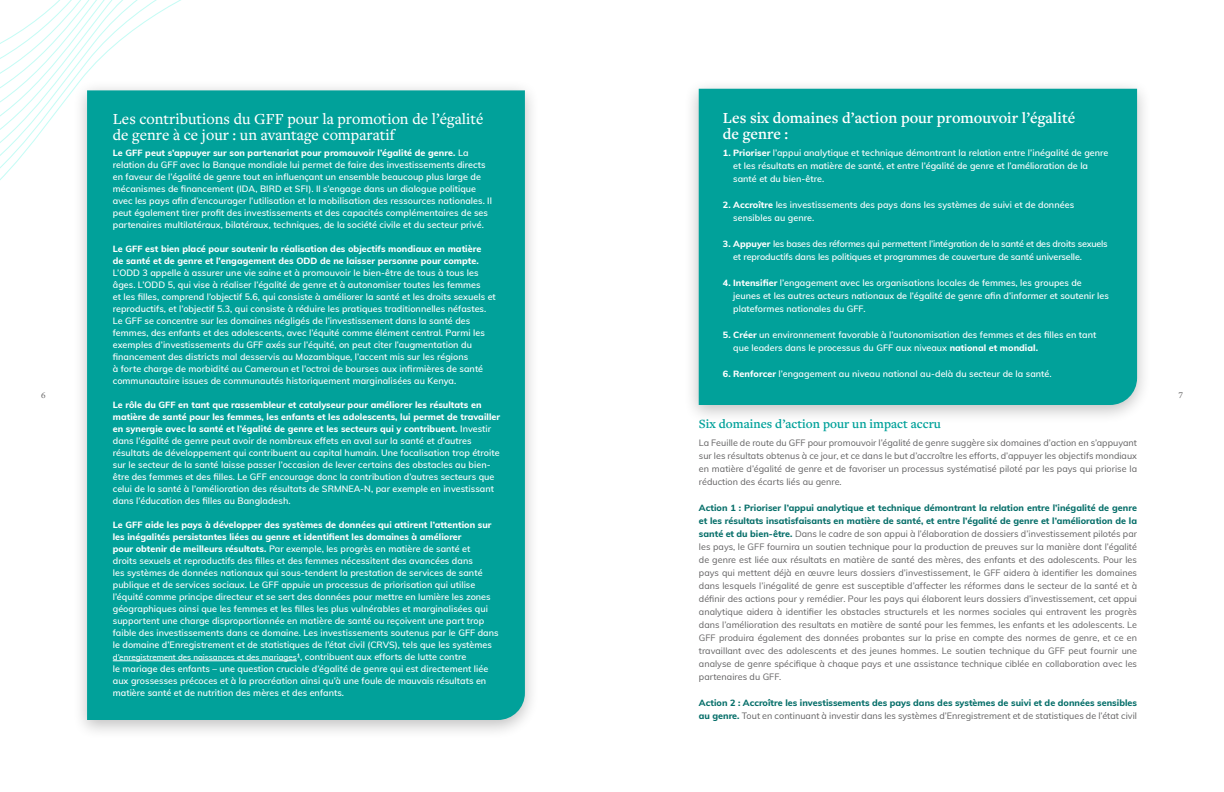
<style>
.page{position:relative;width:1224px;height:792px;background:#fff}
.page>*{position:absolute;margin:0;border:0;box-sizing:border-box;transform-origin:0 0}
.t1{font:500 16px/16px "Freight Text Pro";color:#fff}
.t2{font:600 16px/16px "Freight Text Pro";color:#fff}
.t3{font:600 13px "Freight Text Pro";color:#01a19a}
.t4{font:600 9px/12px "Muli";letter-spacing:.005em;color:#fff}
.t5{font:9px/13px "Muli";letter-spacing:.005em;color:#616061;text-align:justify}
.t6{font:800 9px/13px "Muli";letter-spacing:.005em;color:#076f6a}
.t7{font:600 9px/13px "Muli";letter-spacing:-.02em;color:#fff}
.t8{font:800 9px/12px "Muli";letter-spacing:.005em;color:#fff}
.t9{font:500 9px "Freight Text Pro";color:#616061}
.t10{font:600 8px "Muli";color:#fff}
.s1{font-weight:800}
.s2{font-size:9px}
.s3{font-weight:800;color:#076f6a}
.s4{font-weight:400;color:#616061}
</style>
<div class="page">
<svg style="left:0;top:0;width:181px;height:180px"></svg>
<div style="left:72px;top:80px;width:468px;height:660px;background:#000;opacity:.25"></div>
<div style="left:87px;top:90px;width:438px;height:630px;background:#01a19a"></div>
<hr style="left:113px;top:661px;width:184px;height:1px;background:#fff">
<div style="left:684px;top:78px;width:468px;height:347px;background:#000;opacity:.25"></div>
<div style="left:699px;top:89px;width:438px;height:316px;background:#01a19a"></div>
<h1 class="t2" style="left:723px;top:109px;width:354px">Les six domaines d’action pour promouvoir l’égalité de genre :</h1>
<p class="t4" style="left:733px;top:146px;width:377px;line-height:13px;text-indent:-10px"><span class="s1">1. Prioriser</span> l’appui analytique et technique démontrant la relation entre l’inégalité de genre et les résultats en matière de santé, et entre l’égalité de genre et l’amélioration de la santé et du bien-être.</p>
<p class="t4" style="left:733px;top:198px;width:342px;line-height:13px;text-indent:-10px"><span class="s1">2. Accroître</span> les investissements des pays dans les systèmes de suivi et de données sensibles au genre.</p>
<p class="t7" style="left:733px;top:237px;width:376px;text-indent:-10px"><span class="s1">3. Appuyer</span> les bases des réformes qui permettent l’intégration de la santé et des droits sexuels et reproductifs dans les politiques et programmes de couverture de santé universelle.</p>
<p class="t4" style="left:733px;top:276px;width:377px;line-height:13px;text-indent:-10px"><span class="s1">4. Intensifier</span> l’engagement avec les organisations locales de femmes, les groupes de jeunes et les autres acteurs nationaux de l’égalité de genre afin d’informer et soutenir les plateformes nationales du GFF.</p>
<p class="t4" style="left:733px;top:328px;width:365px;line-height:13px;text-indent:-10px"><span class="s1">5. Créer</span> un environnement favorable à l’autonomisation des femmes et des filles en tant que leaders dans le processus du GFF aux niveaux <span class="s1">national et mondial.</span></p>
<p class="t4" style="left:723px;top:368px;width:330px"><span class="s1">6. Renforcer</span> l’engagement au niveau national au-delà du secteur de la santé.</p>
<h1 class="t1" style="left:113px;top:110px;width:372px">Les contributions du GFF pour la promotion de l’égalité de genre à ce jour : un avantage comparatif</h1>
<p class="t4" style="left:113px;top:147px;width:381px"><span class="s1">Le GFF peut s’appuyer sur son partenariat pour promouvoir l’égalité de genre.</span> La relation du GFF avec la Banque mondiale lui permet de faire des investissements directs en faveur de l’égalité de genre tout en influençant un ensemble beaucoup plus large de mécanismes de financement (IDA, BIRD et SFI). Il s’engage dans un dialogue politique avec les pays afin d’encourager l’utilisation et la mobilisation des ressources nationales. Il peut également tirer profit des investissements et des capacités complémentaires de ses partenaires multilatéraux, bilatéraux, techniques, de la société civile et du secteur privé.</p>
<p class="t8" style="left:113px;top:243px;width:370px">Le GFF est bien placé pour soutenir la réalisation des objectifs mondiaux en matière de santé et de genre et l’engagement des ODD de ne laisser personne pour compte.</p>
<p class="t4" style="left:113px;top:267px;width:385px">L’ODD 3 appelle à assurer une vie saine et à promouvoir le bien-être de tous à tous les âges. L’ODD 5, qui vise à réaliser l’égalité de genre et à autonomiser toutes les femmes<br>et les filles, comprend l’objectif 5.6, qui consiste à améliorer la santé et les droits sexuels et reproductifs, et l’objectif 5.3, qui consiste à réduire les pratiques traditionnelles néfastes.<br>Le GFF se concentre sur les domaines négligés de l’investissement dans la santé des femmes, des enfants et des adolescents, avec l’équité comme élément central. Parmi les exemples d’investissements du GFF axés sur l’équité, on peut citer l’augmentation du financement des districts mal desservis au Mozambique, l’accent mis sur les régions<br>à forte charge de morbidité au Cameroun et l’octroi de bourses aux infirmières de santé communautaire issues de communautés historiquement marginalisées au Kenya.</p>
<p class="t4" style="left:113px;top:398px;width:389px"><span class="s1">Le rôle du GFF en tant que rassembleur et catalyseur pour améliorer les résultats en matière de santé pour les femmes, les enfants et les adolescents, lui permet de travailler en synergie avec la santé et l’égalité de genre et les secteurs qui y contribuent.</span> Investir dans l’égalité de genre peut avoir de nombreux effets en aval sur la santé et d’autres résultats de développement qui contribuent au capital humain. Une focalisation trop étroite sur le secteur de la santé laisse passer l’occasion de lever certains des obstacles au bien&shy;être des femmes et des filles. Le GFF encourage donc la contribution d’autres secteurs que celui de la santé à l’amélioration des résultats de SRMNEA-N, par exemple en investissant dans l’éducation des filles au Bangladesh.</p>
<p class="t4" style="left:113px;top:518px;width:387px"><span class="s1">Le GFF aide les pays à développer des systèmes de données qui attirent l’attention sur les inégalités persistantes liées au genre et identifient les domaines à améliorer<br>pour obtenir de meilleurs résultats.</span> Par exemple, les progrès en matière de santé et<br>droits sexuels et reproductifs des filles et des femmes nécessitent des avancées dans<br>les systèmes de données nationaux qui sous-tendent la prestation de services de santé publique et de services sociaux. Le GFF appuie un processus de priorisation qui utilise l’équité comme principe directeur et se sert des données pour mettre en lumière les zones géographiques ainsi que les femmes et les filles les plus vulnérables et marginalisées qui supportent une charge disproportionnée en matière de santé ou reçoivent une part trop faible des investissements dans ce domaine. Les investissements soutenus par le GFF dans le domaine d’Enregistrement et de statistiques de l’état civil (CRVS), tels que les systèmes</p>
<p class="t10" style="left:113px;top:651px;width:355px">d’enregistrement des naissances et des mariages<span class="s2">1, contribuent aux efforts de lutte contre</span></p>
<p class="t4" style="left:113px;top:663px;width:377px">le mariage des enfants – une question cruciale d’égalité de genre qui est directement liée aux grossesses précoces et à la procréation ainsi qu’à une foule de mauvais résultats en matière santé et de nutrition des mères et des enfants.</p>
<p class="t9" style="left:41px;top:389px;width:6px">6</p>
<p class="t9" style="left:1178px;top:389px;width:6px">7</p>
<h2 class="t3" style="left:699px;top:415px;width:244px">Six domaines d’action pour un impact accru</h2>
<p class="t5" style="left:699px;top:435px;width:440px">La Feuille de route du GFF pour promouvoir l’égalité de genre suggère six domaines d’action en s’appuyant sur les résultats obtenus à ce jour, et ce dans le but d’accroître les efforts, d’appuyer les objectifs mondiaux en matière d’égalité de genre et de favoriser un processus systématisé piloté par les pays qui priorise la réduction des écarts liés au genre.</p>
<p class="t5" style="left:699px;top:500px;width:440px"><span class="s3">Action 1 : Prioriser l’appui analytique et technique démontrant la relation entre l’inégalité de genre et les résultats insatisfaisants en matière de santé, et entre l’égalité de genre et l’amélioration de la santé et du bien-être.</span> Dans le cadre de son appui à l’élaboration de dossiers d’investissement pilotés par les pays, le GFF fournira un soutien technique pour la production de preuves sur la manière dont l’égalité de genre est liée aux résultats en matière de santé des mères, des enfants et des adolescents. Pour les pays qui mettent déjà en œuvre leurs dossiers d’investissement, le GFF aidera à identifier les domaines dans lesquels l’inégalité de genre est susceptible d’affecter les réformes dans le secteur de la santé et à définir des actions pour y remédier. Pour les pays qui élaborent leurs dossiers d’investissement, cet appui analytique aidera à identifier les obstacles structurels et les normes sociales qui entravent les progrès dans l’amélioration des resultats en matière de santé pour les femmes, les enfants et les adolescents. Le GFF produira également des données probantes sur la prise en compte des normes de genre, et ce en travaillant avec des adolescents et des jeunes hommes. Le soutien technique du GFF peut fournir une analyse de genre spécifique à chaque pays et une assistance technique ciblée en collaboration avec les partenaires du GFF.</p>
<p class="t6" style="left:699px;top:695px;width:440px">Action 2 : Accroître les investissements des pays dans des systèmes de suivi et de données sensibles au genre. <span class="s4">Tout en continuant à investir dans les systèmes d’Enregistrement et de statistiques de l’état civil</span></p>
</div>
